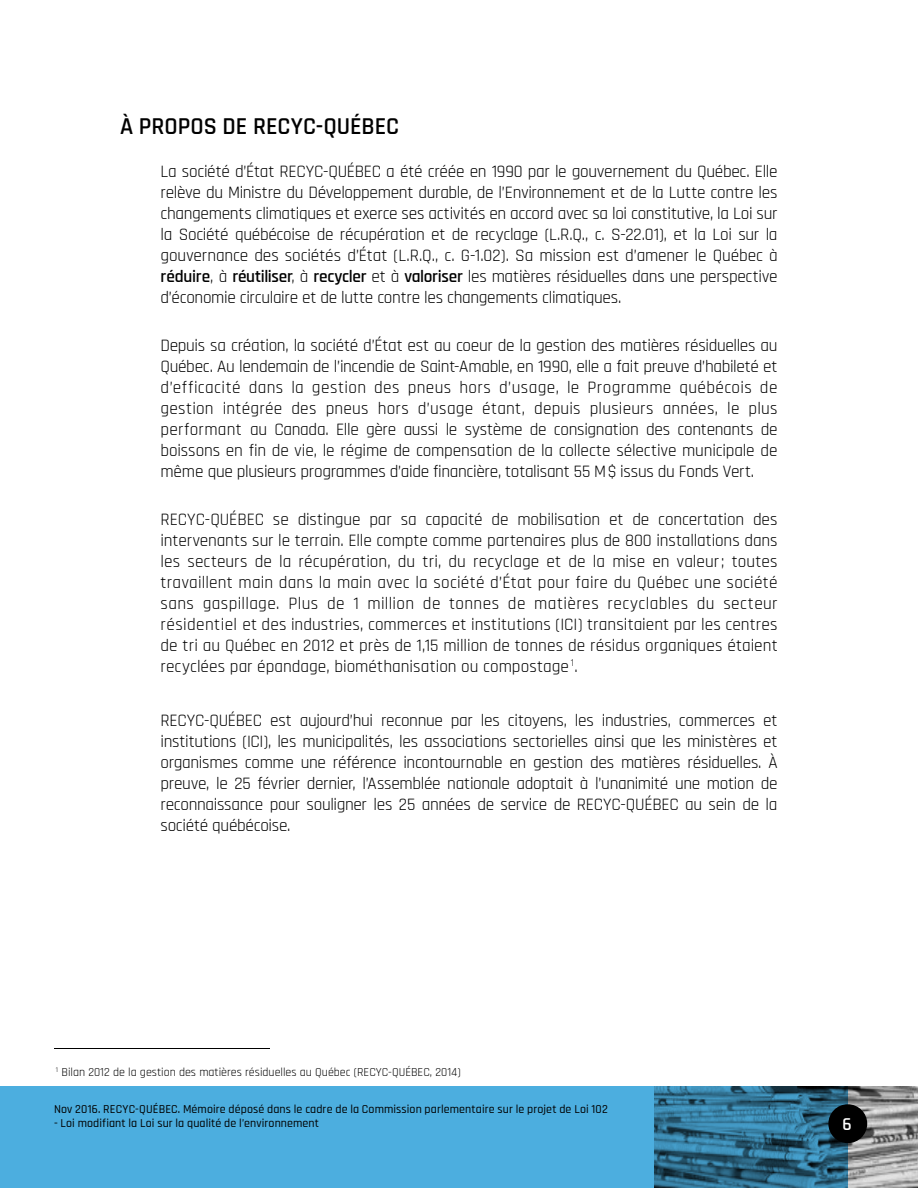
<style>
.page{position:relative;width:918px;height:1188px;background:#fff}
.page>*{position:absolute;margin:0;border:0;box-sizing:border-box;transform-origin:0 0}
.H2-3{font:600 24px "Rajdhani";color:#000}
.t1{font:600 18px "Rajdhani";color:#fff}
.Courant{font:17.25px/21px "Rajdhani";letter-spacing:-.015em;color:#000;text-align:justify}
.t2{font:500 12px "Rajdhani";letter-spacing:.005em;color:#000}
.t3{font:12px "Rajdhani";color:#000}
.Courant-2{font:10.05px "Rajdhani";color:#000}
.s1{font-weight:600}
.s2{font-size:17.25px}
</style>
<div class="page">
<div style="left:0;top:1086px;width:848px;height:102px;background:#4caedf"></div>
<img style="left:654px;top:1086px;width:264px;height:102px">
<div style="left:828px;top:1104px;width:39px;height:39px;background:#000;border-radius:50%"></div>
<hr style="left:54px;top:1048px;width:216px;height:1px;background:#000">
<p class="H2-3" style="left:120px;top:112px;width:281px">À PROPOS DE RECYC-QUÉBEC</p>
<p class="Courant" style="left:160px;top:162px;width:619px">La société d’État RECYC-QUÉBEC a été créée en 1990 par le gouvernement du Québec. Elle relève du Ministre du Développement durable, de l’Environnement et de la Lutte contre les changements climatiques et exerce ses activités en accord avec sa loi constitutive, la Loi sur la Société québécoise de récupération et de recyclage (L.R.Q., c. S-22.01), et la Loi sur la gouvernance des sociétés d’État (L.R.Q., c. G-1.02). Sa mission est d’amener le Québec à <span class="s1">réduire</span>, à <span class="s1">réutiliser</span>, à <span class="s1">recycler</span> et à <span class="s1">valoriser</span> les matières résiduelles dans une perspective d’économie circulaire et de lutte contre les changements climatiques.</p>
<p class="Courant" style="left:160px;top:336px;width:619px">Depuis sa création, la société d’État est au coeur de la gestion des matières résiduelles au Québec. Au lendemain de l’incendie de Saint-Amable, en 1990, elle a fait preuve d’habileté et d’efficacité dans la gestion des pneus hors d’usage, le Programme québécois de gestion intégrée des pneus hors d’usage étant, depuis plusieurs années, le plus performant au Canada. Elle gère aussi le système de consignation des contenants de boissons en fin de vie, le régime de compensation de la collecte sélective municipale de même que plusieurs programmes d’aide financière, totalisant 55 M$ issus du Fonds Vert.</p>
<p class="Courant" style="left:160px;top:510px;width:619px">RECYC-QUÉBEC se distingue par sa capacité de mobilisation et de concertation des intervenants sur le terrain. Elle compte comme partenaires plus de 800 installations dans les secteurs de la récupération, du tri, du recyclage et de la mise en valeur; toutes travaillent main dans la main avec la société d’État pour faire du Québec une société sans gaspillage. Plus de 1 million de tonnes de matières recyclables du secteur résidentiel et des industries, commerces et institutions (ICI) transitaient par les centres de tri au Québec en 2012 et près de 1,15 million de tonnes de résidus organiques étaient recyclées par épandage, biométhanisation ou compostage</p>
<p class="Courant-2" style="left:571px;top:657px;width:8px">1<span class="s2">.</span></p>
<p class="Courant" style="left:160px;top:711px;width:619px">RECYC-QUÉBEC est aujourd’hui reconnue par les citoyens, les industries, commerces et institutions (ICI), les municipalités, les associations sectorielles ainsi que les ministères et organismes comme une référence incontournable en gestion des matières résiduelles. À preuve, le 25 février dernier, l’Assemblée nationale adoptait à l’unanimité une motion de reconnaissance pour souligner les 25 années de service de RECYC-QUÉBEC au sein de la société québécoise.</p>
<p class="t3" style="left:56px;top:1065px;width:406px"><sup>1</sup> Bilan 2012 de la gestion des matières résiduelles au Québec (RECYC-QUÉBEC, 2014)</p>
<p class="t2" style="left:54px;top:1102px;width:555px">Nov 2016. RECYC-QUÉBEC. Mémoire déposé dans le cadre de la Commission parlementaire sur le projet de Loi 102</p>
<p class="t2" style="left:54px;top:1116px;width:267px">- Loi modifiant la Loi sur la qualité de l’environnement</p>
<p class="t1" style="left:842px;top:1114px;width:11px">6</p>
</div>
